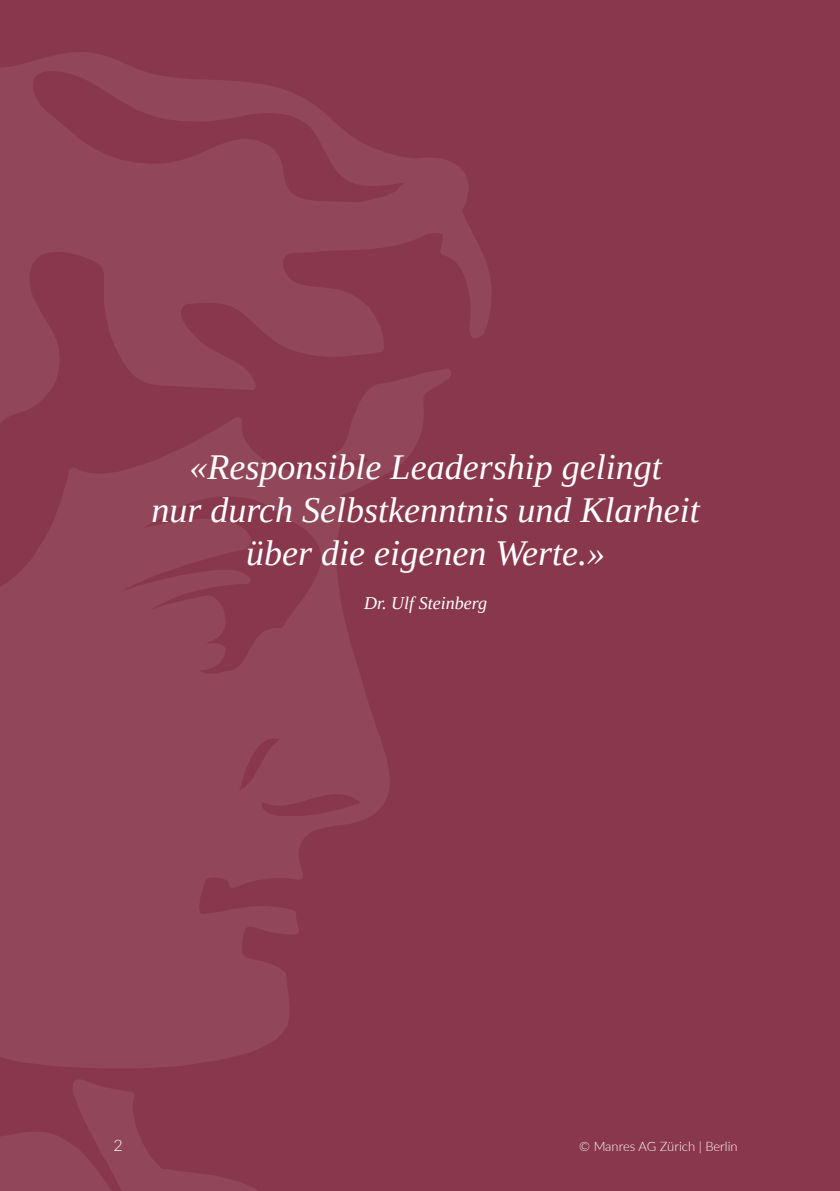
<style>
.page{position:relative;width:840px;height:1191px;background:#fff}
.page>*{position:absolute;margin:0;border:0;box-sizing:border-box;transform-origin:0 0}
.Zitat{font:italic 36px/43.2px "Tinos";color:#fff;text-align:center}
.Zitat-2{font:italic 18px "Tinos";color:#fff}
.t1{font:300 16px "Lato";color:#fff}
.t2{font:300 13px "Lato";color:#fff}
</style>
<div class="page">
<div style="left:0;top:0;width:839px;height:1191px;background:#89374c"></div>
<svg style="left:130px;top:1092px;width:128px;height:99px"></svg>
<svg style="left:0;top:1080px;width:130px;height:111px"></svg>
<svg style="left:0;top:573px;width:389px;height:495px"></svg>
<svg style="left:0;top:52px;width:491px;height:521px"></svg>
<p class="Zitat" style="left:151px;top:445px;width:549px">«Responsible Leadership gelingt<br>nur durch Selbstkenntnis und Klarheit über die eigenen Werte.»</p>
<p class="Zitat-2" style="left:364px;top:592px;width:124px">Dr. Ulf Steinberg</p>
<p class="t1" style="left:113px;top:1134px;width:11px">2</p>
<p class="t2" style="left:579px;top:1137px;width:160px">© Manres AG Zürich | Berlin</p>
</div>
